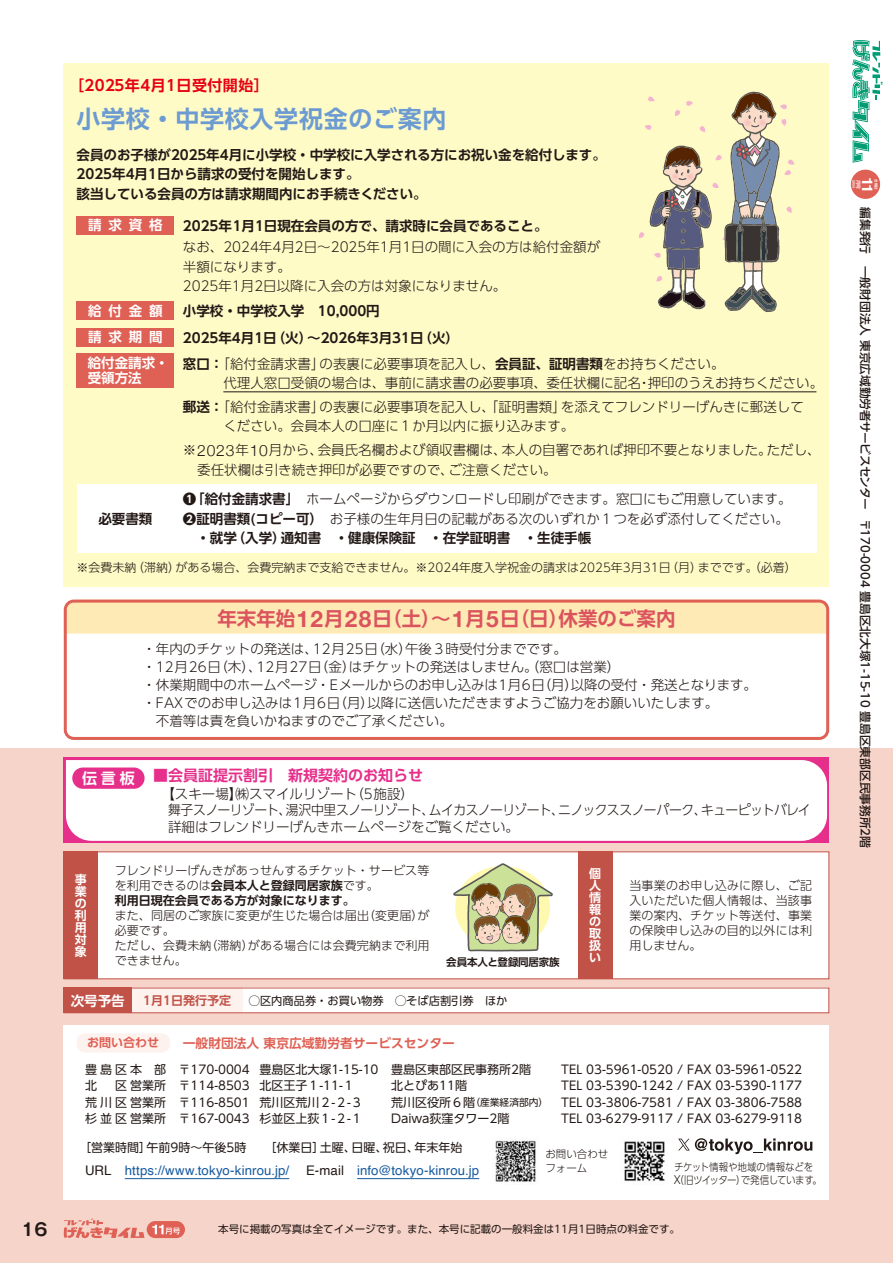
<style>
.page{position:relative;width:893px;height:1263px;background:#fff}
.page>*{position:absolute;margin:0;border:0;box-sizing:border-box;transform-origin:0 0}
.t1{font:700 24px "UD Shin Go Pro De";letter-spacing:.03em;color:#6c9bd2}
.t2{font:700 19.5px "UD Shin Go Pro De";color:#db535e}
.t3{font:700 17.25px "Gothic MB101 Pro De";color:#221815}
.t4{font:700 15px "UD Shin Go Pro De";color:#e62e8b}
.t5{font:700 15px "UD Shin Go Pro De";letter-spacing:.03em;color:#e60012}
.t6{font:700 14.7px "Helvetica";color:#fff;scale:1.13 1}
.t7{font:300 13.5px/19.5px "UD Shin Go Pro";color:#221815}
.t8{font:700 13.5px/19.5px "UD Shin Go Pro De";color:#221815}
.t9{font:300 13.5px/16.5px "UD Shin Go Pro";letter-spacing:-.02em;color:#221815}
.t10{font:700 13.5px/15px "UD Shin Go Pro De";color:#fff}
.t11{font:13.2px "Helvetica";letter-spacing:.01em;color:#15599f}
.t12{font:700 12.75px "UD Shin Go Pro De";color:#df6054}
.t13{font:12px "UD Shin Go Pro";color:#221815}
.t14{font:300 12px/15px "UD Shin Go Pro";letter-spacing:.01em;color:#221815}
.t15{font:700 12px "UD Shin Go Pro De";color:#221815}
.t16{font:700 12px/12px "UD Shin Go Pro De";color:#fff;text-align:justify}
.t17{font:700 12px "UD Shin Go Pro De";color:#c15248}
.t18{font:700 12px "UD Shin Go Pro De";color:#df6054}
.t19{font:500 11.7px "UD Shin Go NT Pro";color:#221815}
.t20{font:11.25px "UD Shin Go Pro";color:#221815}
.t21{font:10.5px "UD Shin Go Pro";color:#221815}
.t22{font:300 10.5px/13.5px "UD Shin Go Pro";letter-spacing:-.01em;color:#221815;scale:.9 1}
.t23{font:700 10.5px "UD Shin Go Pro De";letter-spacing:-.015em;color:#221815}
.t24{font:300 10.5px/13.5px "UD Shin Go Pro";letter-spacing:-.01em;color:#221815}
.t25{font:500 4.95px "UD Shin Go Pro";color:#fff}
.t26{font:700 3.45px "Helvetica";color:#fff}
.t27{font:500 3.45px "UD Shin Go Pro";color:#fff}
.s1{font-family:"UD Shin Go Pro De";font-weight:700}
.s2{font-family:"Helvetica Neue";font-size:15.6px}
.s3{font-weight:700}
.s4{font-family:"Helvetica Neue";font-size:22.65px}
.s5{color:#fff}
.s6{font-size:9.75px}
.s7{color:#221815}
.s8{font-family:"Helvetica Neue";font-size:12.15px}
</style>
<div class="page">
<div style="left:0;top:748px;width:893px;height:515px;background:#f6d4c9"></div>
<svg style="left:852px;top:40px;width:30px;height:123px"></svg>
<div style="left:851px;top:170px;width:29px;height:29px;background:#df6054;border-radius:50%"></div>
<div style="left:64px;top:64px;width:765px;height:523px;background:#fffbc7"></div>
<svg style="left:64px;top:1218px;width:80px;height:20px"></svg>
<div style="left:147px;top:1221px;width:38px;height:17px;background:#df6054;border-radius:9px"></div>
<svg style="left:152px;top:1225px;width:28px;height:9px"></svg>
<div style="left:64px;top:1025px;width:765px;height:174px;background:#fff"></div>
<div style="left:64px;top:988px;width:765px;height:25px;background:#fff"></div>
<div style="left:64px;top:988px;width:68px;height:25px;background:#c15248"></div>
<div style="left:132px;top:988px;width:110px;height:25px;background:#fdf2ee"></div>
<div style="left:64px;top:988px;width:765px;height:25px;border:1px solid #c15248"></div>
<div style="left:77px;top:1033px;width:93px;height:19px;background:#fdf2ee;border-radius:9px"></div>
<hr style="left:125px;top:1178px;width:164px;height:1px;background:#15599f">
<hr style="left:357px;top:1178px;width:122px;height:1px;background:#15599f">
<div style="left:64px;top:851px;width:765px;height:128px;background:#fff;border:1px solid #c15248"></div>
<svg style="left:453px;top:863px;width:100px;height:88px"></svg>
<div style="left:64px;top:851px;width:34px;height:128px;background:#c15248"></div>
<div style="left:578px;top:851px;width:34px;height:128px;background:#c15248"></div>
<div style="left:64px;top:758px;width:765px;height:85px;background:#e62e8b"></div>
<div style="left:66px;top:760px;width:761px;height:81px;background:#fff"></div>
<div style="left:72px;top:767px;width:73px;height:22px;background:#e62e8b;border-radius:11px"></div>
<img style="left:495px;top:1140px;width:41px;height:42px">
<div style="left:64px;top:600px;width:765px;height:34px;background:#feeab4"></div>
<div style="left:64px;top:600px;width:765px;height:140px;border:3px solid #df6054;border-radius:9px"></div>
<img style="left:624px;top:1141px;width:41px;height:41px">
<svg style="left:678px;top:1138px;width:134px;height:16px"></svg>
<div style="left:77px;top:485px;width:739px;height:68px;background:#fff"></div>
<hr style="left:223px;top:392px;width:593px;height:1px;background:#221815">
<div style="left:77px;top:216px;width:97px;height:18px;background:#df6054"></div>
<div style="left:77px;top:301px;width:97px;height:19px;background:#df6054"></div>
<div style="left:77px;top:328px;width:97px;height:18px;background:#df6054"></div>
<div style="left:77px;top:353px;width:97px;height:34px;background:#df6054"></div>
<svg style="left:639px;top:92px;width:155px;height:220px"></svg>
<p class="t3" style="left:21px;top:1215px;width:28px">16</p>
<p class="t5" style="left:69px;top:73px;width:201px">［2025年4月1日受付開始］</p>
<h1 class="t1" style="left:77px;top:100px;width:372px">小学校・中学校入学祝金のご案内</h1>
<p class="t8" style="left:77px;top:145px;width:531px">会員のお子様が2025年4月に小学校・中学校に入学される方にお祝い金を給付します。<br>2025年4月1日から請求の受付を開始します。<br>該当している会員の方は請求期間内にお手続きください。</p>
<p class="t10" style="left:88px;top:217px;width:76px">請求資格</p>
<p class="t8" style="left:183px;top:216px;width:366px">2025年1月1日現在会員の方で、請求時に会員であること。</p>
<p class="t7" style="left:183px;top:237px;width:419px">なお、2024年4月2日〜2025年1月1日の間に入会の方は給付金額が半額になります。<br>2025年1月2日以降に入会の方は対象になりません。</p>
<p class="t10" style="left:88px;top:303px;width:76px">給付金額</p>
<p class="t8" style="left:183px;top:301px;width:198px">小学校・中学校入学　10,000円</p>
<p class="t10" style="left:88px;top:329px;width:76px">請求期間</p>
<p class="t8" style="left:183px;top:328px;width:278px">2025年4月1日（火）〜2026年3月31日（火）</p>
<p class="t7" style="left:223px;top:353px;width:601px;text-indent:-40px"><span class="s1">窓口：</span>「給付金請求書」の表裏に必要事項を記入し、<span class="s1">会員証、証明書類</span>をお持ちください。<br>代理人窓口受領の場合は、事前に請求書の必要事項、委任状欄に記名・押印のうえお持ちください。</p>
<p class="t7" style="left:223px;top:396px;width:582px;text-indent:-40px"><span class="s1">郵送：</span>「給付金請求書」の表裏に必要事項を記入し、「証明書類」を添えてフレンドリーげんきに郵送してください。会員本人の口座に１か月以内に振り込みます。</p>
<p class="t7" style="left:197px;top:440px;width:625px;text-indent:-14px">※<span class="s2">2023</span>年<span class="s2">10</span>月から、会員氏名欄および領収書欄は、本人の自署であれば押印不要となりました。ただし、委任状欄は引き続き押印が必要ですので、ご注意ください。</p>
<p class="t10" style="left:88px;top:355px;width:82px">給付金請求・受領方法</p>
<p class="t8" style="left:98px;top:509px;width:55px">必要書類</p>
<p class="t7" style="left:183px;top:489px;width:610px"><span class="s3">❶</span><span class="s1">「給付金請求書」</span>　ホームページからダウンロードし印刷ができます。窓口にもご用意しています。<br><span class="s3">❷</span><span class="s1">証明書類(コピー可）　</span>お子様の生年月日の記載がある次のいずれか１つを必ず添付してください。</p>
<p class="t8" style="left:183px;top:528px;width:423px">　・就学（入学）通知書　・健康保険証　・在学証明書　・生徒手帳　</p>
<p class="t14" style="left:77px;top:559px;width:722px">※会費未納（滞納）がある場合、会費完納まで支給できません。※2024年度入学祝金の請求は2025年3月31日（月）までです。（必着）</p>
<h2 class="t2" style="left:217px;top:603px;width:460px">年末年始<span class="s4">12</span>月<span class="s4">28</span>日（土）〜<span class="s4">1</span>月<span class="s4">5</span>日（日）休業のご案内</h2>
<p class="t7" style="left:142px;top:639px;width:616px;line-height:18px">・年内のチケットの発送は、12月25日（水）午後３時受付分までです。<br>・12月26日（木）、12月27日（金）はチケットの発送はしません。（窓口は営業）<br>・休業期間中のホームページ・Eメールからのお申し込みは1月6日（月）以降の受付・発送となります。・FAXでのお申し込みは1月6日（月）以降に送信いただきますようご協力をお願いいたします。<br>　不着等は責を負いかねますのでご了承ください。</p>
<p class="t4" style="left:82px;top:763px;width:342px"><span class="s5">伝言板</span> ■会員証提示割引　新規契約のお知らせ</p>
<p class="t9" style="left:168px;top:785px;width:644px;text-indent:-7px">【スキー場】㈱スマイルリゾート（5施設）<br>舞子スノーリゾート、湯沢中里スノーリゾート、ムイカスノーリゾート、ニノックススノーパーク、キューピットバレイ詳細はフレンドリーげんきホームページをご覧ください。</p>
<p class="t14" style="left:115px;top:862px;width:316px">フレンドリーげんきがあっせんするチケット・サービス等を利用できるのは<span class="s1">会員本人と登録同居家族</span>です。</p>
<p class="t15" style="left:115px;top:890px;width:241px">利用日現在会員である方が対象になります。</p>
<p class="t14" style="left:115px;top:907px;width:316px">また、同居のご家族に変更が生じた場合は届出（変更届）が必要です。<br>ただし、会費未納（滞納）がある場合には会費完納まで利用できません。</p>
<p class="t16" style="left:75px;top:873px;width:13px">事業の利用対象</p>
<p class="t16" style="left:589px;top:867px;width:13px">個人情報の取扱い</p>
<p class="t23" style="left:446px;top:954px;width:115px">会員本人と登録同居家族</p>
<p class="t14" style="left:629px;top:877px;width:184px;text-align:justify">当事業のお申し込みに際し、ご記入いただいた個人情報は、当該事業の案内、チケット等送付、事業の保険申し込みの目的以外には利用しません。</p>
<p class="t10" style="left:71px;top:992px;width:55px">次号予告</p>
<p class="t17" style="left:143px;top:991px;width:89px">1月1日発行予定</p>
<p class="t20" style="left:249px;top:991px;width:260px">◯区内商品券・お買い物券　◯そば店割引券　ほか</p>
<p class="t18" style="left:87px;top:1033px;width:73px">お問い合わせ</p>
<p class="t12" style="left:183px;top:1032px;width:273px">一般財団法人東京広域勤労者サービスセンター</p>
<p class="t13" style="left:85px;top:1059px;width:448px">豊島区本　部 〒170-0004 豊島区北大塚1-15-10 豊島区東部区民事務所2階</p>
<p class="t13" style="left:561px;top:1059px;width:242px">TEL 03-5961-0520 / FAX 03-5961-0522</p>
<p class="t13" style="left:85px;top:1076px;width:271px">北　区営業所 〒114-8503 北区王子１-11-１</p>
<p class="t13" style="left:391px;top:1076px;width:77px">北とぴあ11階</p>
<p class="t13" style="left:561px;top:1076px;width:242px">TEL 03-5390-1242 / FAX 03-5390-1177</p>
<p class="t13" style="left:85px;top:1092px;width:279px">荒川区営業所 〒116-8501 荒川区荒川２-２-３</p>
<p class="t13" style="left:391px;top:1092px;width:412px">荒川区役所６階<span class="s6">（産業経済部内）</span> TEL 03-3806-7581 / FAX 03-3806-7588</p>
<p class="t13" style="left:85px;top:1109px;width:279px">杉並区営業所 〒167-0043 杉並区上荻１-２-１</p>
<p class="t13" style="left:391px;top:1109px;width:120px">Daiwa荻窪タワー2階</p>
<p class="t13" style="left:561px;top:1109px;width:242px">TEL 03-6279-9117 / FAX 03-6279-9118</p>
<p class="t13" style="left:79px;top:1138px;width:385px">［営業時間］午前9時〜午後5時　　［休業日］土曜、日曜、祝日、年末年始</p>
<p class="t11" style="left:85px;top:1160px;width:206px"><span class="s7">URL</span> https://www.tokyo-kinrou.jp/</p>
<p class="t11" style="left:306px;top:1160px;width:175px"><span class="s7">E-mail</span> info@tokyo-kinrou.jp</p>
<p class="t24" style="left:545px;top:1147px;width:64px">お問い合わせフォーム</p>
<p class="t22" style="left:674px;top:1159px;width:166px">チケット情報や地域の情報などを<br><span class="s8">X</span>（旧ツイッター）で発信しています。</p>
<p class="t21" style="left:218px;top:1220px;width:463px">本号に掲載の写真は全てイメージです。また、本号に記載の一般料金は11月1日時点の料金です。</p>
<p class="t26" style="left:856px;top:180px;width:9px;rotate:90deg">2024</p>
<p class="t25" style="left:862px;top:180px;width:11px;rotate:90deg">月号</p>
<p class="t6" style="left:876px;top:176px;width:16px;rotate:90deg">11</p>
<p class="t27" style="left:879px;top:179px;width:12px;rotate:90deg">会報誌</p>
<p class="t19" style="left:875px;top:207px;width:642px;rotate:90deg">編集発行　一般財団法人 東京広域勤労者サービスセンター　〒170-0004 豊島区北大塚1-15-10 豊島区東部区民事務所2階</p>
</div>
